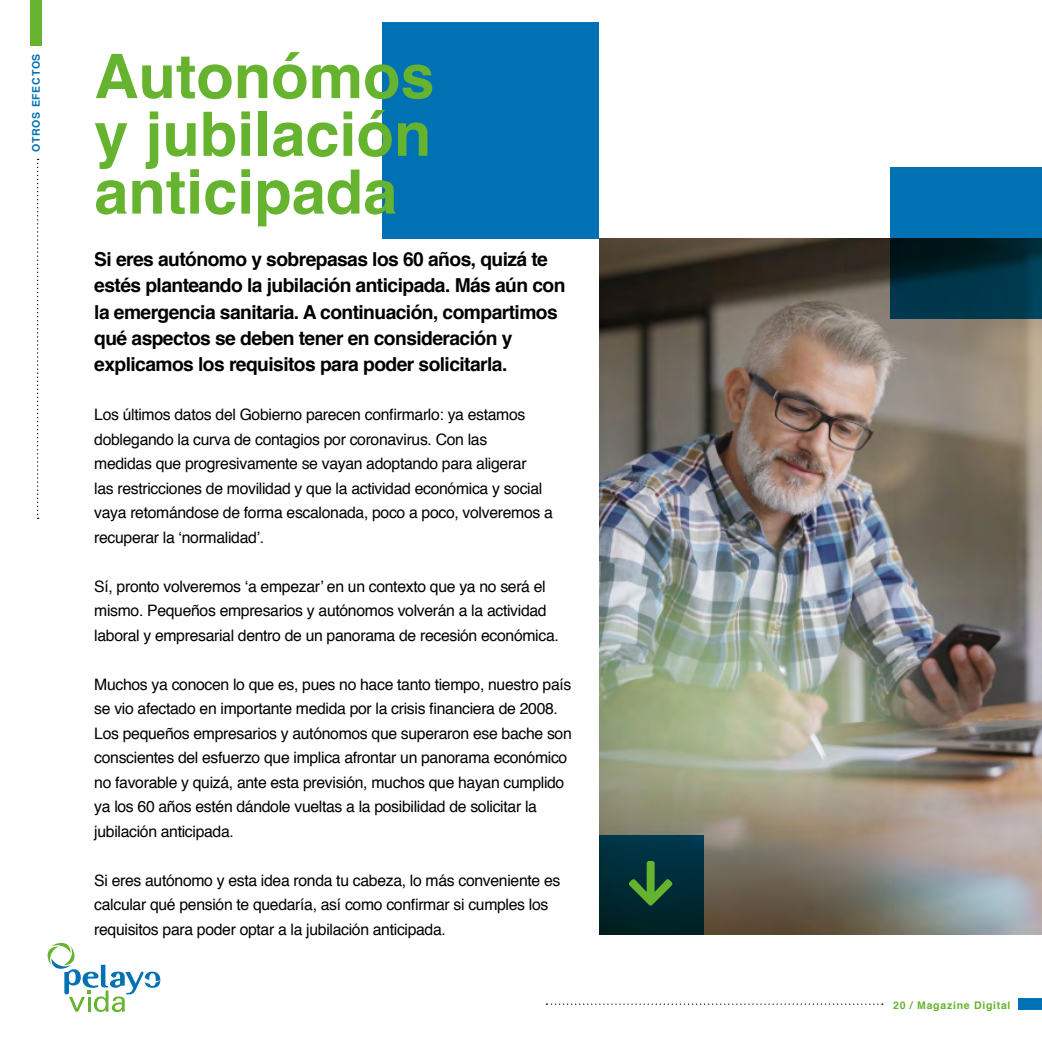
<style>
.page{position:relative;width:1042px;height:1042px;background:#fff}
.page>*{position:absolute;margin:0;border:0;box-sizing:border-box;transform-origin:0 0}
.t1{font:700 61.25px/57.8px "Helvetica";color:#65b32e;text-align:justify}
.t2{font:700 19.25px/26.2px "Helvetica";letter-spacing:-.03em;color:#000}
.t3{font:15.75px/24.5px "Helvetica";letter-spacing:-.02em;color:#000}
.t4{font:700 10.5px "Helvetica";letter-spacing:.07em;color:#65b32e}
.t5{font:700 10.5px "Helvetica";letter-spacing:.07em;color:#0071b2}
</style>
<div class="page">
<div style="left:31px;top:0;width:11px;height:46px;background:#65b32e"></div>
<svg style="left:37px;top:159px;width:2px;height:360px"></svg>
<svg style="left:546px;top:1003px;width:337px;height:2px"></svg>
<div style="left:1019px;top:998px;width:23px;height:11px;background:#0071b2"></div>
<svg style="left:48px;top:943px;width:112px;height:69px"></svg>
<div style="left:382px;top:22px;width:217px;height:217px;background:#0071b2"></div>
<img style="left:599px;top:239px;width:443px;height:696px">
<div style="left:599px;top:835px;width:105px;height:100px;background:linear-gradient(to bottom,#00374c,#001f20)"></div>
<svg style="left:629px;top:861px;width:43px;height:45px;background:#235c34"></svg>
<svg style="left:890px;top:167px;width:152px;height:151px;background:#004c73"></svg>
<p class="t5" style="left:28px;top:152px;width:100px;rotate:-90deg">OTROS EFECTOS</p>
<h1 class="t1" style="left:94px;top:48px;width:342px">Autonómos y jubilación anticipada</h1>
<p class="t2" style="left:94px;top:246px;width:473px">Si eres autónomo y sobrepasas los 60 años, quizá te estés planteando la jubilación anticipada. Más aún con la emergencia sanitaria. A continuación, compartimos qué aspectos se deben tener en consideración y explicamos los requisitos para poder solicitarla.</p>
<p class="t3" style="left:94px;top:403px;width:460px">Los últimos datos del Gobierno parecen confirmarlo: ya estamos doblegando la curva de contagios por coronavirus. Con las<br>medidas que progresivamente se vayan adoptando para aligerar<br>las restricciones de movilidad y que la actividad económica y social vaya retomándose de forma escalonada, poco a poco, volveremos a recuperar la ‘normalidad’.</p>
<p class="t3" style="left:94px;top:574px;width:466px">Sí, pronto volveremos ‘a empezar’ en un contexto que ya no será el mismo. Pequeños empresarios y autónomos volverán a la actividad laboral y empresarial dentro de un panorama de recesión económica.</p>
<p class="t3" style="left:94px;top:672px;width:479px">Muchos ya conocen lo que es, pues no hace tanto tiempo, nuestro país se vio afectado en importante medida por la crisis financiera de 2008.<br>Los pequeños empresarios y autónomos que superaron ese bache son conscientes del esfuerzo que implica afrontar un panorama económico no favorable y quizá, ante esta previsión, muchos que hayan cumplido ya los 60 años estén dándole vueltas a la posibilidad de solicitar la jubilación anticipada.</p>
<p class="t3" style="left:94px;top:868px;width:467px">Si eres autónomo y esta idea ronda tu cabeza, lo más conveniente es calcular qué pensión te quedaría, así como confirmar si cumples los requisitos para poder optar a la jubilación anticipada.</p>
<p class="t4" style="left:893px;top:996px;width:119px">20 / Magazine Digital</p>
</div>
